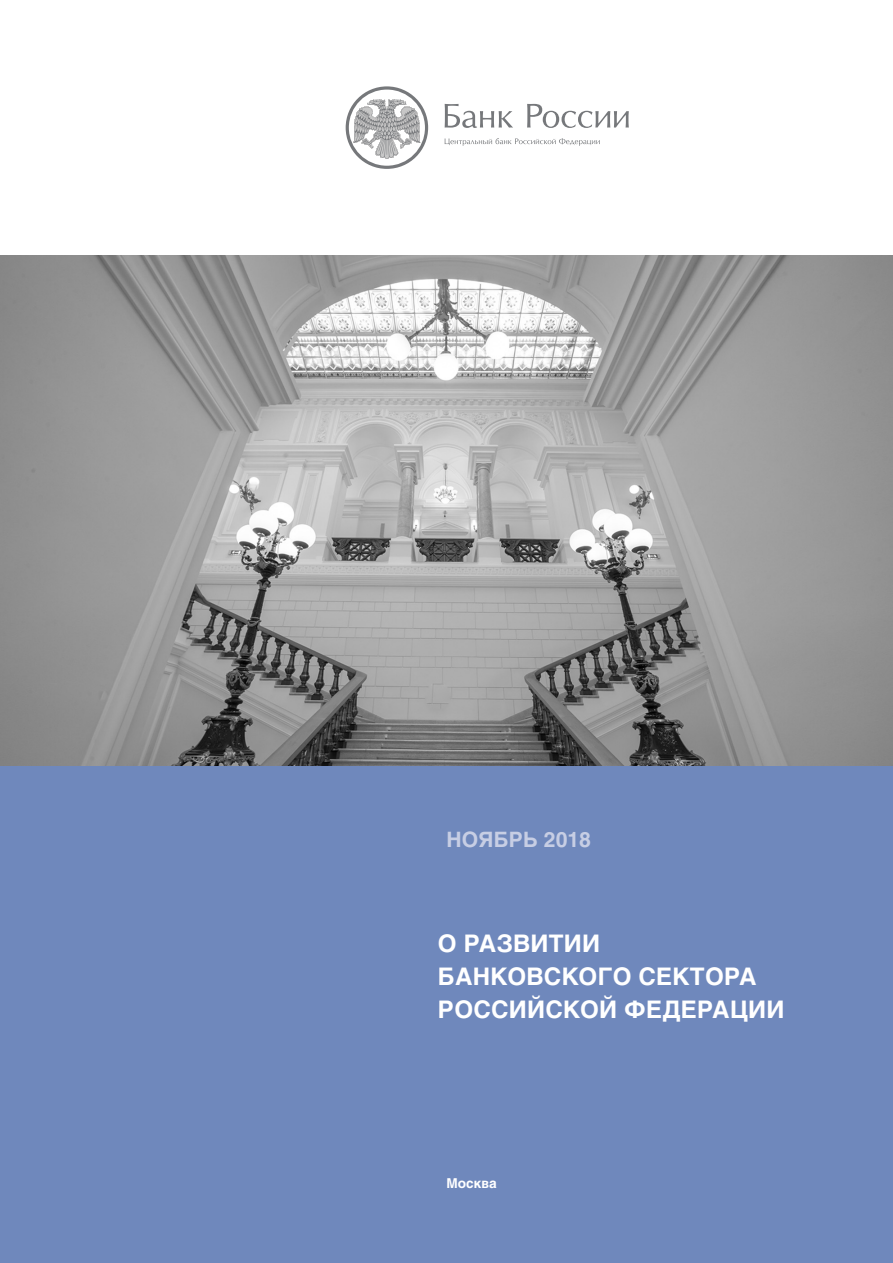
<style>
.page{position:relative;width:893px;height:1263px;background:#fff}
.page>*{position:absolute;margin:0;border:0;box-sizing:border-box;transform-origin:0 0}
.t1{font:700 24px/33px "Helios";letter-spacing:.01em;color:#fff}
.t2{font:700 21px "Helios";letter-spacing:.005em;color:#c7cee4}
.t3{font:700 13.5px "Helios";color:#fff}
</style>
<div class="page">
<div style="left:0;top:765px;width:893px;height:498px;background:#6f88bc"></div>
<svg style="left:445px;top:104px;width:68px;height:24px"></svg>
<svg style="left:527px;top:104px;width:102px;height:24px"></svg>
<svg style="left:445px;top:138px;width:155px;height:8px"></svg>
<svg style="left:346px;top:86px;width:82px;height:83px"></svg>
<img style="left:0;top:255px;width:893px;height:510px">
<p class="t2" style="left:446px;top:826px;width:146px">ноябрь 2018</p>
<p class="t1" style="left:438px;top:926px;width:348px">О развитии банковского сектора<br>Российской Федерации</p>
<p class="t3" style="left:446px;top:1174px;width:52px">Москва</p>
</div>
